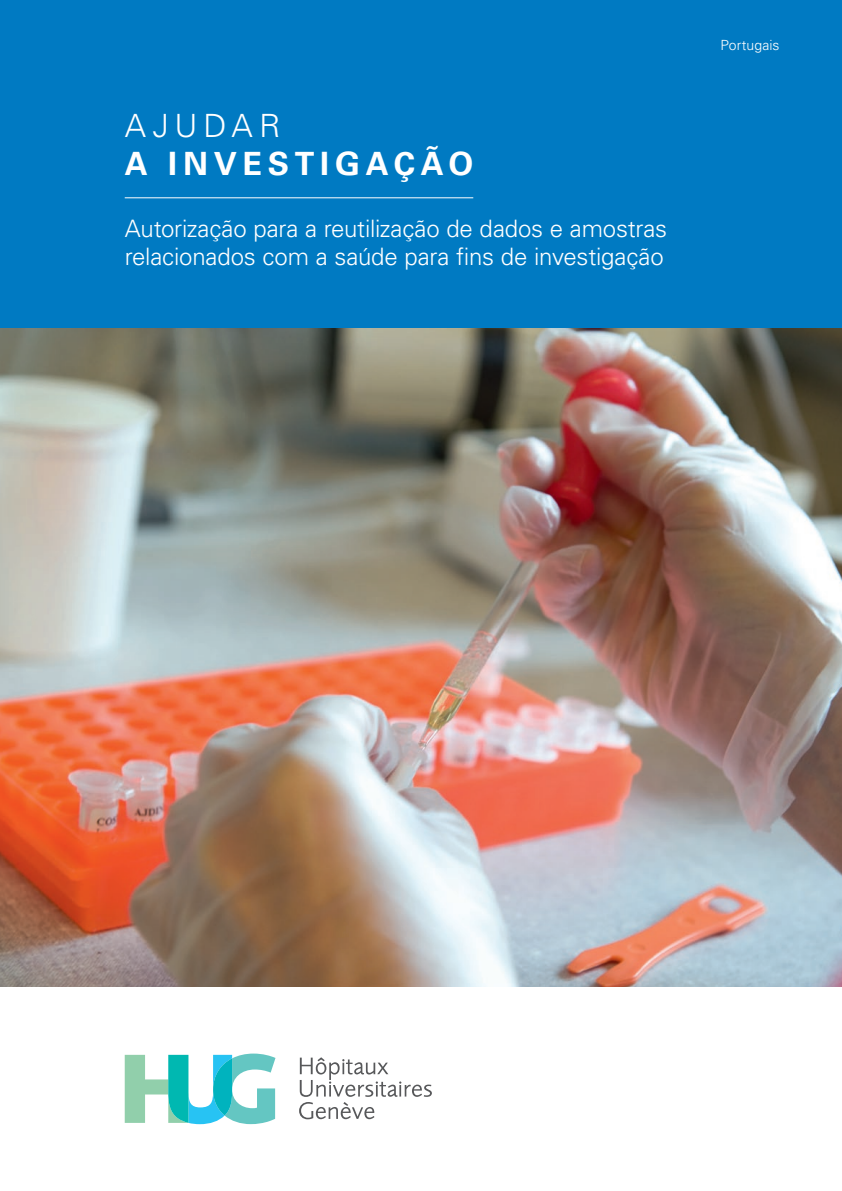
<style>
.page{position:relative;width:842px;height:1191px;background:#fff}
.page>*{position:absolute;margin:0;border:0;box-sizing:border-box;transform-origin:0 0}
.t1{font:700 32px "Univers LT Std";letter-spacing:.18em;color:#fff}
.t2{font:300 32px "Univers LT Std";letter-spacing:.18em;color:#fff}
.t3{font:300 24px/28px "Univers LT Std";letter-spacing:-.005em;color:#fff}
.t4{font:300 14px "Univers LT Std";letter-spacing:.005em;color:#fff}
</style>
<div class="page">
<div style="left:0;top:0;width:842px;height:329px;background:#007ac2"></div>
<svg style="left:125px;top:1053px;width:150px;height:71px"></svg>
<svg style="left:299px;top:1057px;width:133px;height:62px"></svg>
<img style="left:0;top:329px;width:842px;height:657px">
<hr style="left:125px;top:197px;width:348px;height:1px;background:#fff">
<h1 class="t2" style="left:125px;top:106px;width:157px">AJUDAR</h1>
<h1 class="t1" style="left:125px;top:145px;width:350px">A INVESTIGAÇÃO</h1>
<p class="t3" style="left:125px;top:214px;width:544px">Autorização para a reutilização de dados e amostras relacionados com a saúde para fins de investigação</p>
<p class="t4" style="left:720px;top:36px;width:61px">Portugais</p>
</div>
